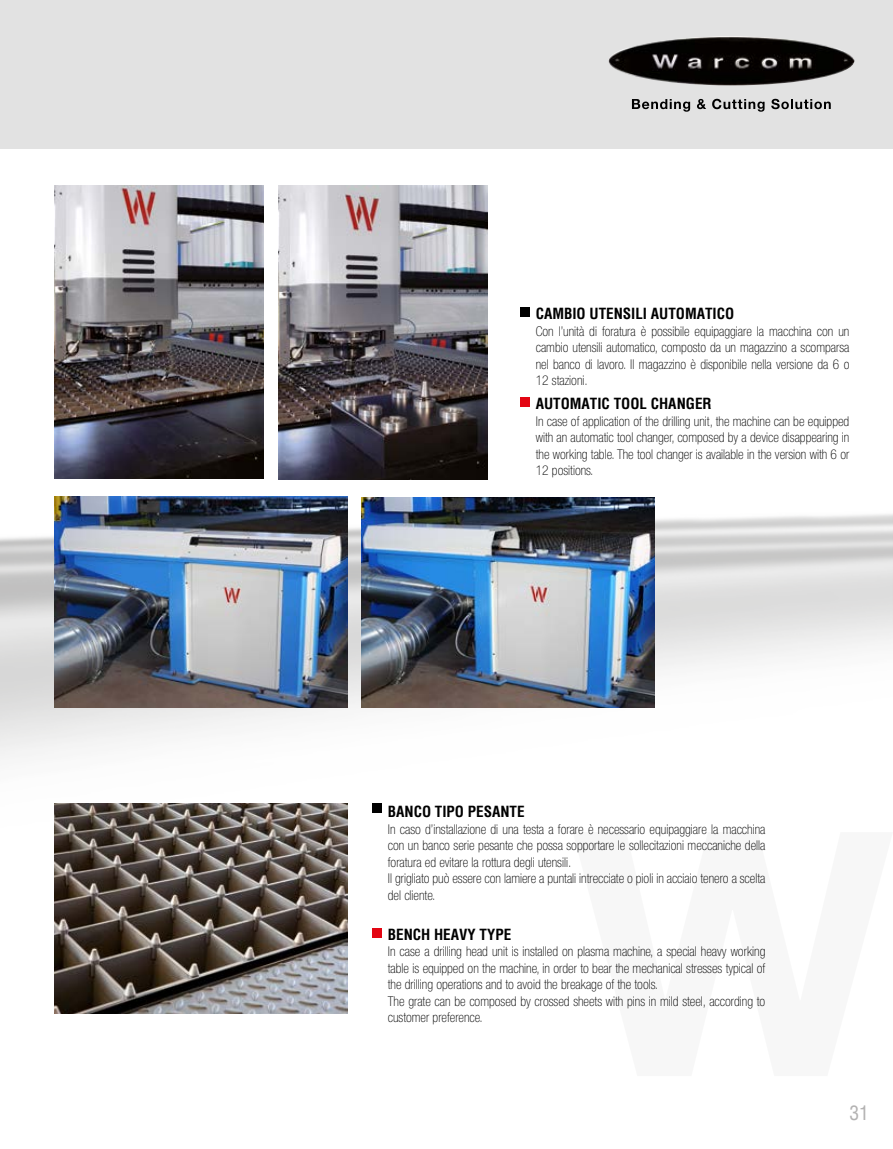
<style>
.page{position:relative;width:893px;height:1149px;background:#fff}
.page>*{position:absolute;margin:0;border:0;box-sizing:border-box;transform-origin:0 0}
.t1{font:condensed 19.5px "Helvetica";color:#b3b2b2}
.t2{font:700 condensed 15px "Helvetica";color:#000}
.t3{font:100 condensed 13.5px/16.5px "Helvetica Neue LT Std";color:#000;text-align:justify}
</style>
<div class="page">
<img style="left:0;top:307px;width:893px;height:707px">
<div style="left:0;top:0;width:893px;height:149px;background:#e2e2e2"></div>
<svg style="left:573px;top:831px;width:320px;height:183px"></svg>
<hr style="left:0;top:0;width:1px;height:149px;background:#c6c6c6">
<img style="left:54px;top:185px;width:210px;height:293px">
<img style="left:278px;top:185px;width:210px;height:294px">
<img style="left:54px;top:803px;width:293px;height:210px">
<div style="left:520px;top:397px;width:9px;height:10px;background:#e30613"></div>
<div style="left:520px;top:308px;width:9px;height:9px;background:#000"></div>
<img style="left:54px;top:496px;width:293px;height:211px">
<img style="left:362px;top:497px;width:293px;height:210px">
<div style="left:373px;top:928px;width:9px;height:9px;background:#e30613"></div>
<div style="left:373px;top:803px;width:9px;height:9px;background:#000"></div>
<svg style="left:632px;top:99px;width:58px;height:13px"></svg>
<svg style="left:697px;top:99px;width:9px;height:10px"></svg>
<svg style="left:712px;top:99px;width:53px;height:13px"></svg>
<svg style="left:771px;top:99px;width:60px;height:10px"></svg>
<img style="left:608px;top:36px;width:246px;height:49px">
<p class="t2" style="left:536px;top:303px;width:200px">CAMBIO UTENSILI AUTOMATICO</p>
<p class="t3" style="left:536px;top:322px;width:315px">Con l’unità di foratura è possibile equipaggiare la macchina con un cambio utensili automatico, composto da un magazzino a scomparsa nel banco di lavoro. Il magazzino è disponibile nella versione da 6 o 12 stazioni.</p>
<p class="t2" style="left:536px;top:393px;width:177px">AUTOMATIC TOOL CHANGER</p>
<p class="t3" style="left:536px;top:412px;width:315px">In case of application of the drilling unit, the machine can be equipped with an automatic tool changer, composed by a device disappearing in the working table. The tool changer is available in the version with 6 or 12 positions.</p>
<p class="t2" style="left:388px;top:801px;width:138px">BANCO TIPO PESANTE</p>
<p class="t3" style="left:388px;top:820px;width:379px;text-align:left">In caso d’installazione di una testa a forare è necessario equipaggiare la macchina con un banco serie pesante che possa sopportare le sollecitazioni meccaniche della foratura ed evitare la rottura degli utensili.<br>Il grigliato può essere con lamiere a puntali intrecciate o pioli in acciaio tenero a scelta del cliente.</p>
<p class="t2" style="left:388px;top:923px;width:125px">BENCH HEAVY TYPE</p>
<p class="t3" style="left:388px;top:942px;width:379px;text-align:left">In case a drilling head unit is installed on plasma machine, a special heavy working table is equipped on the machine, in order to bear the mechanical stresses typical of the drilling operations and to avoid the breakage of the tools.<br>The grate can be composed by crossed sheets with pins in mild steel, according to customer preference.</p>
<h1 class="t1" style="left:849px;top:1099px;width:21px">31</h1>
</div>
